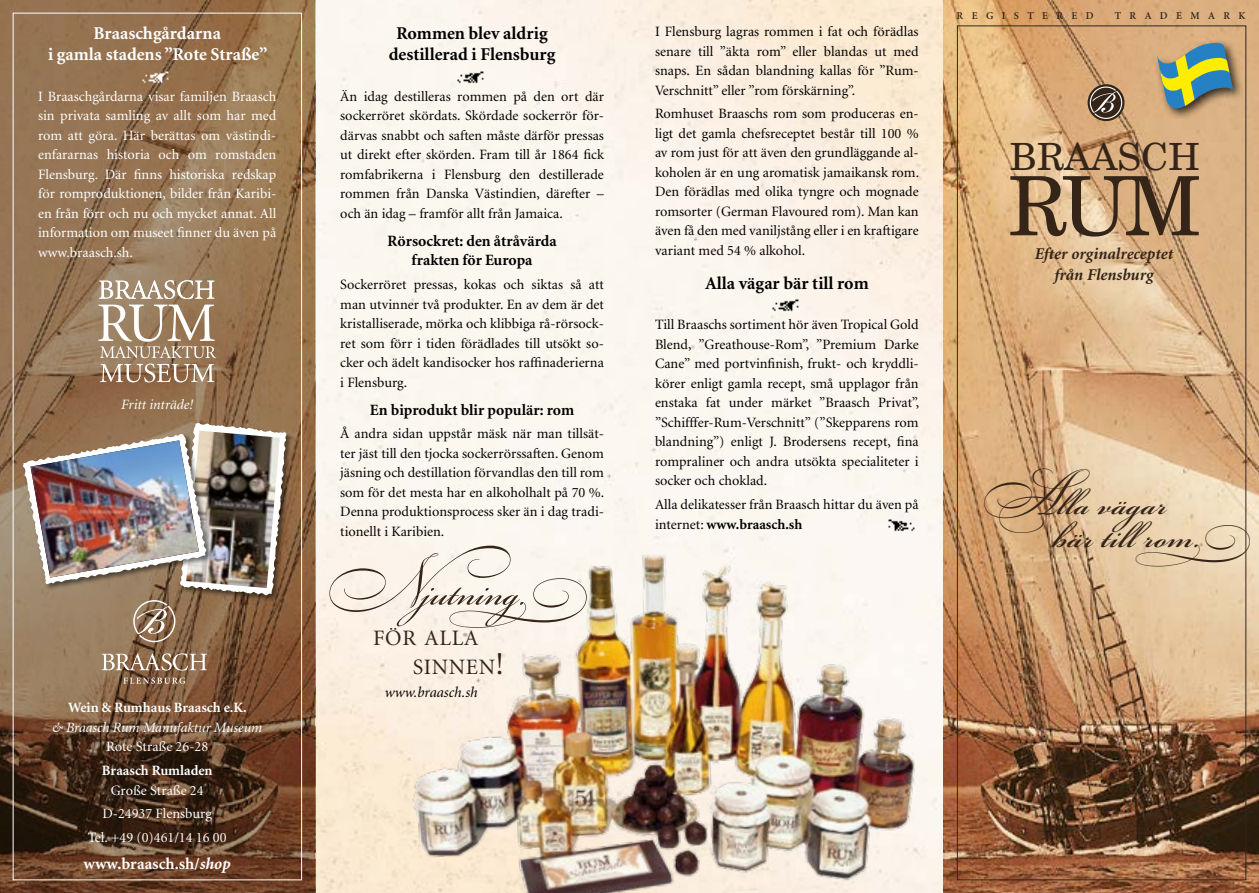
<style>
.page{position:relative;width:1259px;height:893px;background:#fff}
.page>*{position:absolute;margin:0;border:0;box-sizing:border-box;transform-origin:0 0}
.t1{font:81.9px "New Century Schlbk";color:#342518}
.t2{font:54px "Bickham Script MM 400";color:#342518}
.t3{font:45px/33px "Bickham Script MM 600";letter-spacing:.01em;color:#342518}
.t4{font:37.65px "New Century Schlbk";color:#342518}
.t5{font:22.05px/28.5px "Adobe Corp ID Minion Rg";letter-spacing:.03em;color:#342518}
.t6{font:18px/21px "Adobe Corp ID Minion Bd";color:#000;text-align:center}
.t7{font:18px/21px "Adobe Corp ID Minion Bd";color:#fff;text-align:center}
.t8{font:16.5px/20.2px "Adobe Corp ID Minion Bd It";color:#342518;text-align:center}
.t9{font:16.5px "Adobe Corp ID Minion Bd";color:#fff}
.t10{font:15.75px/19.5px "Adobe Corp ID Minion Bd";color:#000;text-align:center}
.t11{font:15px "Adobe Corp ID Minion Rg It";color:#000}
.t12{font:14.25px/19.5px "Adobe Corp ID Minion Rg";color:#000;text-align:justify}
.t13{font:14.25px/19.5px "Adobe Corp ID Minion Rg";color:#fff;text-align:center}
.t14{font:14.25px "Adobe Corp ID Minion Rg It";color:#fff}
.t15{font:14.25px "Adobe Corp ID Minion Bd";color:#fff}
.t16{font:14.25px "Adobe Corp ID Minion Bd";color:#000}
.t17{font:10.5px "Adobe Corp ID Minion Sb";letter-spacing:.8em;color:#342518}
.s1{font-family:"Adobe Corp ID Minion Bd It"}
.s2{font-family:"Bickham Script MM Sw Caps 400"}
.s3{font-size:31.5px}
.s4{font-family:"Adobe Corp ID Minion Rg"}
.s5{font-family:"Bickham Script MM Sw Caps 600"}
</style>
<div class="page">
<img style="left:315px;top:0;width:629px;height:893px">
<svg style="left:0;top:0;width:314px;height:893px;background:#846345"></svg>
<img style="left:371px;top:550px;width:549px;height:343px">
<img style="left:944px;top:0;width:315px;height:893px">
<svg style="left:1087px;top:84px;width:37px;height:37px"></svg>
<svg style="left:1089px;top:87px;width:33px;height:32px"></svg>
<img style="left:456px;top:71px;width:32px;height:15px">
<img style="left:884px;top:518px;width:31px;height:15px">
<svg style="left:102px;top:653px;width:105px;height:31px;background:#9a7e66"></svg>
<img style="left:141px;top:71px;width:32px;height:15px">
<svg style="left:98px;top:280px;width:118px;height:102px"></svg>
<div style="left:180px;top:421px;width:112px;height:180px;background:#000;opacity:.5"></div>
<img style="left:23px;top:423px;width:264px;height:219px">
<img style="left:31px;top:440px;width:168px;height:138px">
<img style="left:771px;top:299px;width:31px;height:15px">
<div style="left:1154px;top:39px;width:91px;height:81px;background:#000;opacity:.75"></div>
<svg style="left:1156px;top:41px;width:77px;height:69px;background:#94a274"></svg>
<svg style="left:1135px;top:525px;width:115px;height:42px;background:#ead4b2"></svg>
<div style="left:449px;top:578px;width:138px;height:50px;background:#fbf6ee"></div>
<p class="t7" style="left:48px;top:23px;width:221px">Braaschgårdarna<br>i gamla stadens ”Rote Straße”</p>
<p class="t13" style="left:38px;top:87px;width:240px;text-align:justify">I Braaschgårdarna visar familjen Braasch sin privata samling av allt som har med rom att göra. Här berättas om västindi&shy;enfararnas historia och om romstaden Flensburg. Där finns historiska redskap för romproduktionen, bilder från Karibi&shy;en från förr och nu och mycket annat. All information om museet finner du även på www.braasch.sh.</p>
<p class="t14" style="left:121px;top:397px;width:74px">Fritt inträde!</p>
<p class="t15" style="left:68px;top:700px;width:180px">Wein &amp; Rumhaus Braasch e.K.</p>
<p class="t14" style="left:52px;top:720px;width:212px">&amp; Braasch Rum Manufaktur Museum</p>
<p class="t13" style="left:106px;top:737px;width:103px">Rote Straße 26-28</p>
<p class="t15" style="left:102px;top:763px;width:112px">Braasch Rumladen</p>
<p class="t13" style="left:88px;top:779px;width:140px;line-height:23.7px">Große Straße 24<br>D-24937 Flensburg<br>Tel. +49 (0)461/14 16 00</p>
<p class="t9" style="left:84px;top:855px;width:149px">www.braasch.sh/<span class="s1">shop</span></p>
<p class="t6" style="left:389px;top:23px;width:168px">Rommen blev aldrig destillerad i Flensburg</p>
<p class="t12" style="left:340px;top:87px;width:265px">Än idag destilleras rommen på den ort där sockerröret skördats. Skördade sockerrör för&shy;därvas snabbt och saften måste därför pressas ut direkt efter skörden. Fram till år 1864 fick romfabrikerna i Flensburg den destillerade rommen från Danska Västindien, därefter – och än idag – framför allt från Jamaica.</p>
<p class="t10" style="left:387px;top:231px;width:171px">Rörsockret: den åtråvärda frakten för Europa</p>
<p class="t12" style="left:340px;top:275px;width:265px">Sockerröret pressas, kokas och siktas så att man utvinner två produkter. En av dem är det kristalliserade, mörka och klibbiga rå-rörsock&shy;ret som förr i tiden förädlades till utsökt so&shy;cker och ädelt kandisocker hos raffinaderierna i Flensburg.</p>
<p class="t10" style="left:370px;top:400px;width:206px">En biprodukt blir populär: rom</p>
<p class="t12" style="left:340px;top:425px;width:266px">Å andra sidan uppstår mäsk när man tillsät&shy;ter jäst till den tjocka sockerrörssaften. Genom jäsning och destillation förvandlas den till rom som för det mesta har en alkoholhalt på 70 %.<br>Denna produktionsprocess sker än i dag tradi&shy;tionellt i Karibien.</p>
<h2 class="t2" style="left:322px;top:564px;width:198px"><span class="s2">N</span>jutning</h2>
<h3 class="t5" style="left:413px;top:625px;width:93px;text-indent:-39px">FÖR ALLA<br>SINNEN<span class="s3">!</span></h3>
<p class="t11" style="left:385px;top:684px;width:94px">www.braasch.sh</p>
<p class="t12" style="left:655px;top:22px;width:265px">I Flensburg lagras rommen i fat och förädlas senare till ”äkta rom” eller blandas ut med snaps. En sådan blandning kallas för ”Rum-Verschnitt” eller ”rom förskärning”.</p>
<p class="t12" style="left:655px;top:105px;width:266px">Romhuset Braaschs rom som produceras en&shy;ligt det gamla chefsreceptet består till 100 % av rom just för att även den grundläggande al&shy;koholen är en ung aromatisk jamaikansk rom.<br>Den förädlas med olika tyngre och mognade romsorter (German Flavoured rom). Man kan även få den med vaniljstång eller i en kraftigare variant med 54 % alkohol.</p>
<p class="t6" style="left:705px;top:273px;width:165px">Alla vägar bär till rom</p>
<p class="t12" style="left:655px;top:316px;width:266px">Till Braaschs sortiment hör även Tropical Gold Blend, ”Greathouse-Rom”, ”Premium Darke Cane” med portvinfinish, frukt- och kryddli&shy;körer enligt gamla recept, små upplagor från enstaka fat under märket ”Braasch Privat”, ”Schifffer-Rum-Verschnitt” (”Skepparens rom blandning”) enligt J. Brodersens recept, fina rompraliner och andra utsökta specialiteter i socker och choklad.</p>
<p class="t12" style="left:655px;top:495px;width:265px">Alla delikatesser från Braasch hittar du även på</p>
<p class="t16" style="left:655px;top:517px;width:149px"><span class="s4">internet:</span> www.braasch.sh</p>
<p class="t17" style="left:956px;top:10px;width:139px">REGISTERED</p>
<p class="t17" style="left:1114px;top:10px;width:132px">TRADEMARK</p>
<h3 class="t4" style="left:1010px;top:133px;width:191px">BRAASCH</h3>
<h1 class="t1" style="left:1008px;top:156px;width:195px">RUM</h1>
<p class="t8" style="left:1035px;top:244px;width:140px">Efter orginalreceptet från Flensburg</p>
<h3 class="t3" style="left:1053px;top:490px;width:142px;text-indent:-74px"><span class="s5">A</span>lla vägar bär till rom</h3>
</div>
